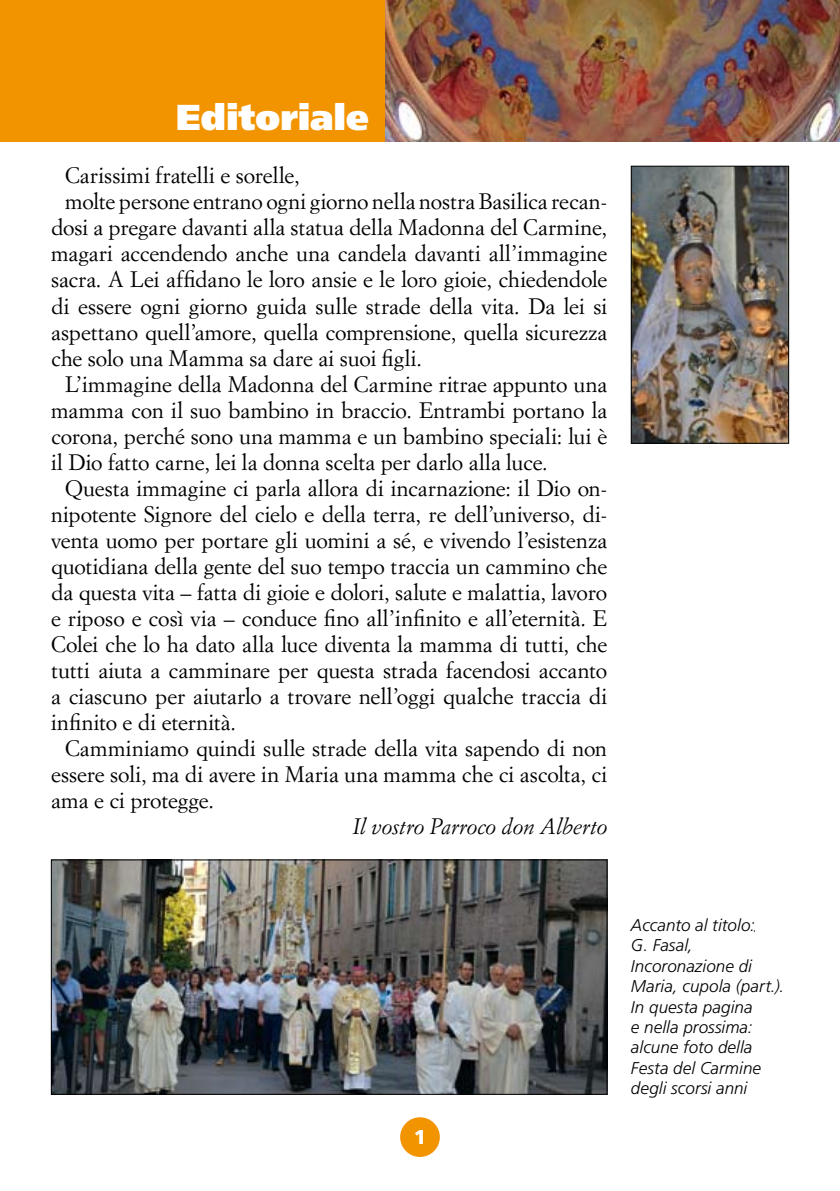
<style>
.page{position:relative;width:840px;height:1191px;background:#fff}
.page>*{position:absolute;margin:0;border:0;box-sizing:border-box;transform-origin:0 0}
.t1{font:900 36px "Frutiger LT Std";letter-spacing:-.005em;color:#fff}
.t2{font:22px "Simoncini Garamond Std";letter-spacing:-.005em;color:#000}
.t3{font:italic 22px "Simoncini Garamond Std";letter-spacing:-.005em;color:#000}
.t4{font:900 20px "Frutiger LT Std";color:#fff}
.t5{font:italic 300 17px/20.4px "Frutiger LT Std";letter-spacing:.005em;color:#000}
</style>
<div class="page">
<div style="left:400px;top:1117px;width:39px;height:40px;background:#f29400;border-radius:50%"></div>
<img style="left:632px;top:168px;width:154px;height:273px">
<div style="left:630px;top:166px;width:158px;height:277px;border:1px solid #000"></div>
<img style="left:53px;top:861px;width:552px;height:231px">
<div style="left:51px;top:859px;width:556px;height:235px;border:1px solid #000"></div>
<div style="left:0;top:0;width:839px;height:142px;background:#f29400"></div>
<img style="left:386px;top:0;width:453px;height:142px">
<h1 class="t1" style="left:176px;top:96px;width:194px">Editoriale</h1>
<p class="t2" style="left:65px;top:162px;width:236px">Carissimi fratelli e sorelle,</p>
<p class="t2" style="left:65px;top:188px;width:543px">molte persone entrano ogni giorno nella nostra Basilica recan-</p>
<p class="t2" style="left:51px;top:214px;width:557px">dosi a pregare davanti alla statua della Madonna del Carmine,</p>
<p class="t2" style="left:51px;top:240px;width:557px">magari accendendo anche una candela davanti all’immagine</p>
<p class="t2" style="left:51px;top:266px;width:557px">sacra. A Lei affidano le loro ansie e le loro gioie, chiedendole</p>
<p class="t2" style="left:51px;top:292px;width:557px">di essere ogni giorno guida sulle strade della vita. Da lei si</p>
<p class="t2" style="left:51px;top:318px;width:557px">aspettano quell’amore, quella comprensione, quella sicurezza</p>
<p class="t2" style="left:51px;top:344px;width:372px">che solo una Mamma sa dare ai suoi figli.</p>
<p class="t2" style="left:65px;top:370px;width:543px">L’immagine della Madonna del Carmine ritrae appunto una</p>
<p class="t2" style="left:51px;top:396px;width:557px">mamma con il suo bambino in braccio. Entrambi portano la</p>
<p class="t2" style="left:51px;top:422px;width:557px">corona, perché sono una mamma e un bambino speciali: lui è</p>
<p class="t2" style="left:51px;top:448px;width:498px">il Dio fatto carne, lei la donna scelta per darlo alla luce.</p>
<p class="t2" style="left:65px;top:474px;width:543px">Questa immagine ci parla allora di incarnazione: il Dio on-</p>
<p class="t2" style="left:51px;top:500px;width:557px">nipotente Signore del cielo e della terra, re dell’universo, di-</p>
<p class="t2" style="left:51px;top:526px;width:557px">venta uomo per portare gli uomini a sé, e vivendo l’esistenza</p>
<p class="t2" style="left:51px;top:552px;width:557px">quotidiana della gente del suo tempo traccia un cammino che</p>
<p class="t2" style="left:51px;top:578px;width:557px">da questa vita – fatta di gioie e dolori, salute e malattia, lavoro</p>
<p class="t2" style="left:51px;top:604px;width:557px">e riposo e così via – conduce fino all’infinito e all’eternità. E</p>
<p class="t2" style="left:51px;top:630px;width:557px">Colei che lo ha dato alla luce diventa la mamma di tutti, che</p>
<p class="t2" style="left:51px;top:656px;width:557px">tutti aiuta a camminare per questa strada facendosi accanto</p>
<p class="t2" style="left:51px;top:682px;width:557px">a ciascuno per aiutarlo a trovare nell’oggi qualche traccia di</p>
<p class="t2" style="left:51px;top:708px;width:186px">infinito e di eternità.</p>
<p class="t2" style="left:65px;top:734px;width:543px">Camminiamo quindi sulle strade della vita sapendo di non</p>
<p class="t2" style="left:51px;top:760px;width:557px">essere soli, ma di avere in Maria una mamma che ci ascolta, ci</p>
<p class="t2" style="left:51px;top:786px;width:164px">ama e ci protegge.</p>
<p class="t3" style="left:352px;top:813px;width:256px">Il vostro Parroco don Alberto</p>
<p class="t4" style="left:413px;top:1124px;width:14px">1</p>
<p class="t5" style="left:630px;top:915px;width:155px">Accanto al titolo:<br>G. Fasal,<br>Incoronazione di<br>Maria, cupola (part.).<br>In questa pagina<br>e nella prossima: alcune foto della<br>Festa del Carmine degli scorsi anni</p>
</div>
